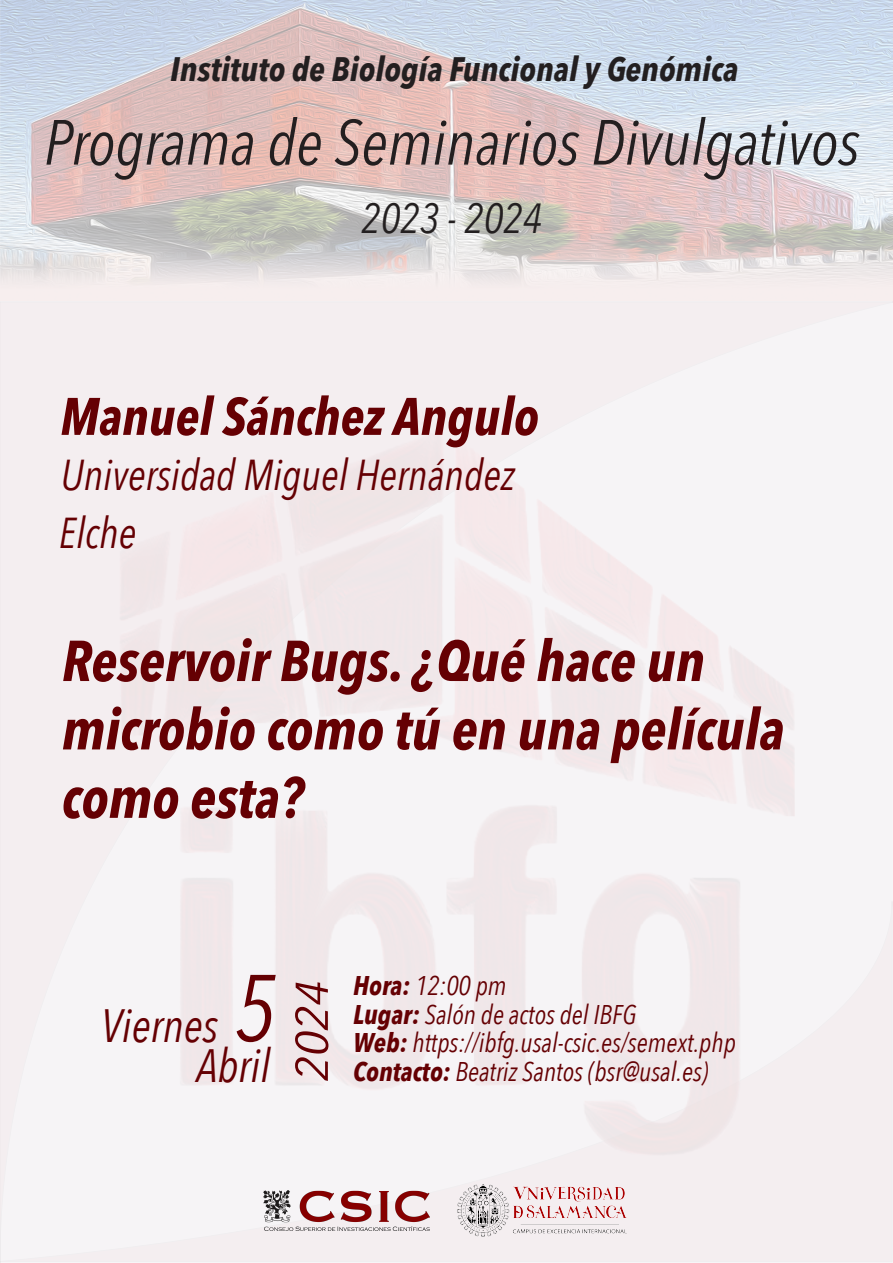
<style>
.page{position:relative;width:893px;height:1263px;background:#fff}
.page>*{position:absolute;margin:0;border:0;box-sizing:border-box;transform-origin:0 0}
.t1{font:italic 63px "Avenir Next Condensed";color:#231f20}
.t2{font:italic 700 57px/68.4px "Avenir Next Condensed";color:#650003}
.t3{font:italic 700 52.2px "Avenir Next Condensed";color:#650003}
.t4{font:italic 46.65px "Avenir Next Condensed";color:#650003}
.t5{font:italic 45.45px "Avenir Next Condensed";color:#650003;scale:1.19 1}
.t6{font:italic 43.2px/58.2px "Avenir Next Condensed";color:#650003}
.t7{font:italic 42px "Avenir Next Condensed";color:#231f20}
.t8{font:italic 700 33.9px "Avenir Next Condensed";color:#231f20}
.t9{font:italic 27px/28.8px "Avenir Next Condensed";color:#650003}
.s1{font-weight:700}
</style>
<div class="page">
<img style="left:0;top:0;width:893px;height:302px">
<div style="left:0;top:302px;width:893px;height:961px;background:#f4eef0"></div>
<div style="left:102px;top:384px;width:707px;height:784px;background:#f6eef0"></div>
<img style="left:264px;top:1190px;width:166px;height:41px">
<img style="left:454px;top:1182px;width:175px;height:57px">
<p class="t8" style="left:170px;top:48px;width:570px">Instituto de Biología Funcional y Genómica</p>
<h1 class="t1" style="left:44px;top:105px;width:817px">Programa de Seminarios Divulgativos</h1>
<h3 class="t7" style="left:361px;top:193px;width:183px">2023 - 2024</h3>
<h3 class="t3" style="left:60px;top:384px;width:480px">Manuel Sánchez Angulo</h3>
<h3 class="t6" style="left:59px;top:446px;width:458px">Universidad Miguel Hernández<br>Elche</h3>
<h2 class="t2" style="left:62px;top:626px;width:724px">Reservoir Bugs. ¿Qué hace un microbio como tú en una película como esta?</h2>
<h3 class="t4" style="left:196px;top:1037px;width:81px"><sup>5</sup>Abril</h3>
<h3 class="t4" style="left:101px;top:998px;width:118px">Viernes</h3>
<h3 class="t5" style="left:285px;top:1081px;width:86px;rotate:-90deg">2024</h3>
<p class="t9" style="left:353px;top:971px;width:384px"><span class="s1">Hora:</span> 12:00 pm<br><span class="s1">Lugar:</span> Salón de actos del IBFG<br><span class="s1">Web:</span> https://ibfg.usal-csic.es/semext.php</p>
<p class="t9" style="left:353px;top:1057px;width:357px"><span class="s1">Contacto:</span> Beatriz Santos (bsr@usal.es)</p>
</div>
